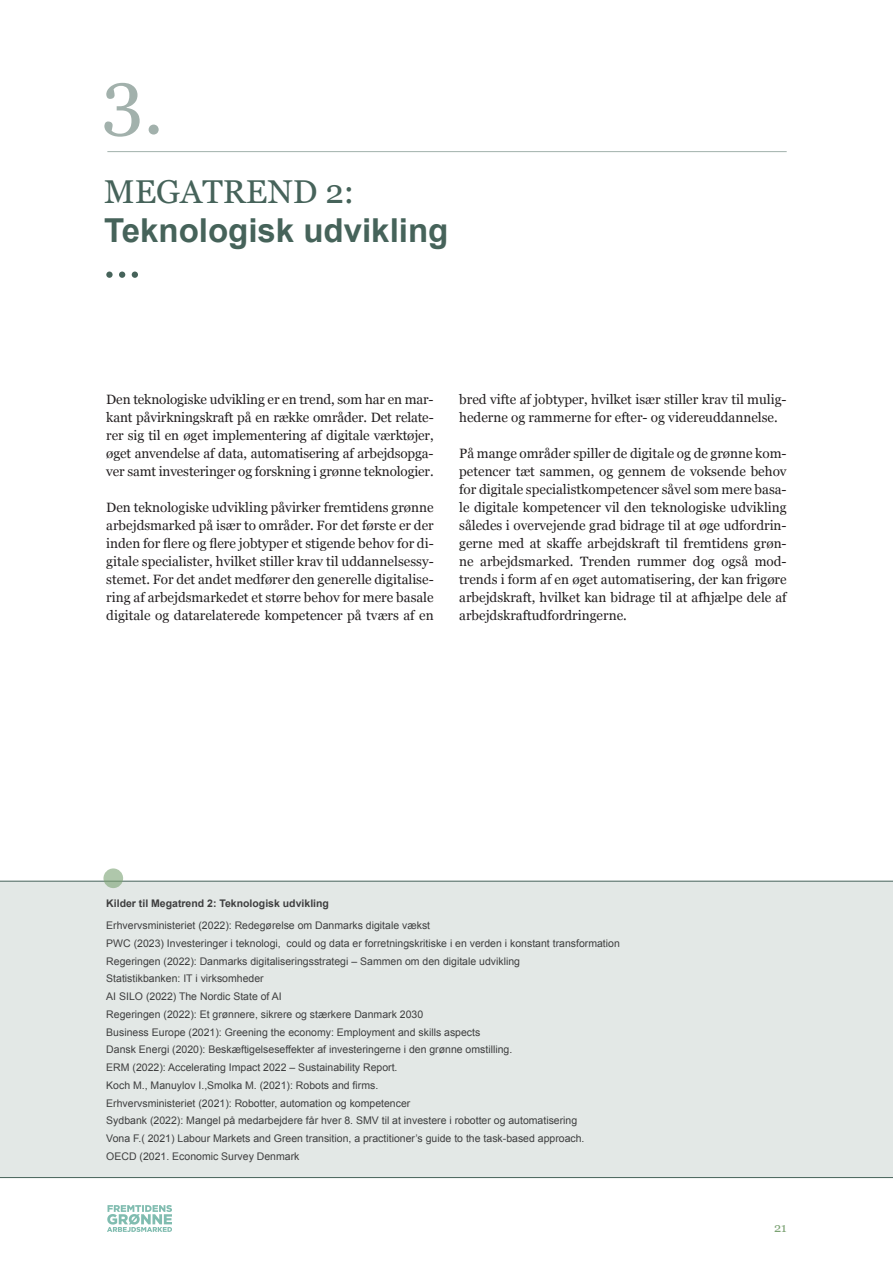
<style>
.page{position:relative;width:893px;height:1263px;background:#fff}
.page>*{position:absolute;margin:0;border:0;box-sizing:border-box;transform-origin:0 0}
.t1{font:75px "Georgia";color:#a2b1ac}
.t2{font:700 33px "Arial";color:#46635a}
.t3{font:33px "Georgia";color:#46635a}
.t4{font:13.5px/18px "Georgia";color:#231f20;text-align:justify}
.t5{font:12.75px "Georgia";color:#7ba273}
.t6{font:10.5px/17.7px "Arial";color:#3e3e3f}
.t7{font:700 10.5px "Arial";color:#3e3e3f}
</style>
<div class="page">
<img style="left:107px;top:1205px;width:64px;height:27px">
<hr style="left:107px;top:151px;width:680px;height:1px;background:#a2b1ac">
<div style="left:106px;top:271px;width:7px;height:7px;background:#46635a;border-radius:50%"></div>
<div style="left:119px;top:271px;width:6px;height:7px;background:#46635a;border-radius:50%"></div>
<div style="left:132px;top:271px;width:6px;height:7px;background:#46635a;border-radius:50%"></div>
<div style="left:0;top:881px;width:893px;height:297px;background:#e3e8e6"></div>
<svg style="left:103px;top:868px;width:20px;height:20px"></svg>
<h1 class="t1" style="left:102px;top:48px;width:63px">3.</h1>
<h2 class="t3" style="left:104px;top:167px;width:252px">MEGATREND 2:</h2>
<h2 class="t2" style="left:104px;top:208px;width:346px">Teknologisk udvikling</h2>
<p class="t4" style="left:106px;top:390px;width:329px">Den teknologiske udvikling er en trend, som har en mar&shy;kant påvirkningskraft på en række områder. Det relate&shy;rer sig til en øget implementering af digitale værktøjer, øget anvendelse af data, automatisering af arbejdsopga&shy;ver samt investeringer og forskning i grønne teknologier.</p>
<p class="t4" style="left:106px;top:498px;width:329px">Den teknologiske udvikling påvirker fremtidens grønne arbejdsmarked på især to områder. For det første er der inden for flere og flere jobtyper et stigende behov for di&shy;gitale specialister, hvilket stiller krav til uddannelsessy&shy;stemet. For det andet medfører den generelle digitalise&shy;ring af arbejdsmarkedet et større behov for mere basale digitale og datarelaterede kompetencer på tværs af en</p>
<p class="t4" style="left:459px;top:390px;width:329px">bred vifte af jobtyper, hvilket især stiller krav til mulig&shy;hederne og rammerne for efter- og videreuddannelse.</p>
<p class="t4" style="left:459px;top:444px;width:329px">På mange områder spiller de digitale og de grønne kom&shy;petencer tæt sammen, og gennem de voksende behov for digitale specialistkompetencer såvel som mere basa&shy;le digitale kompetencer vil den teknologiske udvikling således i overvejende grad bidrage til at øge udfordrin&shy;gerne med at skaffe arbejdskraft til fremtidens grøn&shy;ne arbejdsmarked. Trenden rummer dog også mod&shy;trends i form af en øget automatisering, der kan frigøre arbejdskraft, hvilket kan bidrage til at afhjælpe dele af arbejdskraftudfordringerne.</p>
<p class="t7" style="left:106px;top:896px;width:224px">Kilder til Megatrend 2: Teknologisk udvikling</p>
<p class="t6" style="left:106px;top:917px;width:515px">Erhvervsministeriet (2022): Redegørelse om Danmarks digitale vækst<br>PWC (2023) Investeringer i teknologi, could og data er forretningskritiske i en verden i konstant transformation Regeringen (2022): Danmarks digitaliseringsstrategi – Sammen om den digitale udvikling<br>Statistikbanken: IT i virksomheder<br>AI SILO (2022) The Nordic State of AI<br>Regeringen (2022): Et grønnere, sikrere og stærkere Danmark 2030<br>Business Europe (2021): Greening the economy: Employment and skills aspects<br>Dansk Energi (2020): Beskæftigelseseffekter af investeringerne i den grønne omstilling.<br>ERM (2022): Accelerating Impact 2022 – Sustainability Report.<br>Koch M., Manuylov I.,Smolka M. (2021): Robots and firms.<br>Erhvervsministeriet (2021): Robotter, automation og kompetencer<br>Sydbank (2022): Mangel på medarbejdere får hver 8. SMV til at investere i robotter og automatisering<br>Vona F.( 2021) Labour Markets and Green transition, a practitioner’s guide to the task-based approach.<br>OECD (2021. Economic Survey Denmark</p>
<p class="t5" style="left:774px;top:1218px;width:14px">21</p>
</div>
